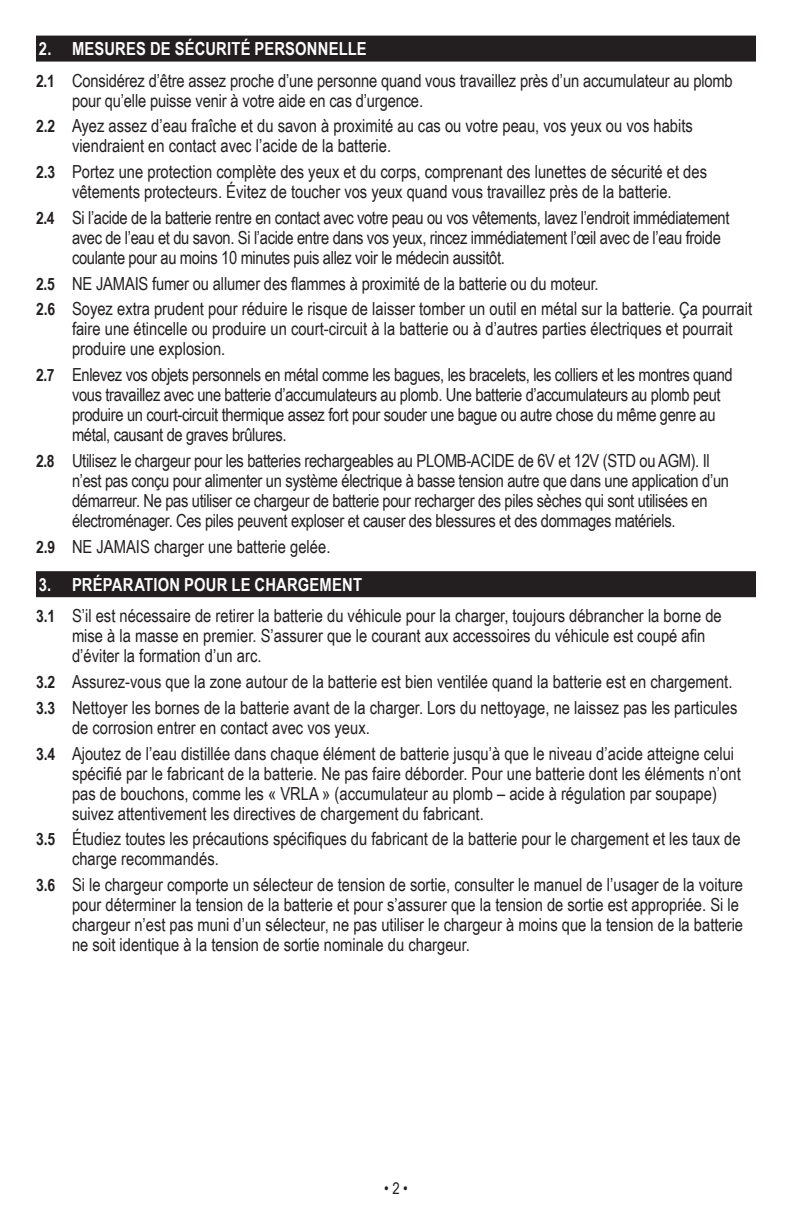
<style>
.page{position:relative;width:792px;height:1224px;background:#fff}
.page>*{position:absolute;margin:0;border:0;box-sizing:border-box;transform-origin:0 0}
.t1{font:18px/20px "Arial Narrow";color:#231f20}
.t2{font:18px/20px "Arial Narrow";letter-spacing:-.02em;color:#231f20}
.t3{font:700 18px "Arial Narrow";letter-spacing:.01em;color:#fff}
.t4{font:16px "Arial Narrow";color:#231f20}
.s1{font-weight:700;font-size:17px}
</style>
<div class="page">
<div style="left:36px;top:36px;width:720px;height:26px;background:#231f20"></div>
<div style="left:36px;top:571px;width:720px;height:26px;background:#231f20"></div>
<p class="t3" style="left:39px;top:35px;width:329px">2. MESURES DE SÉCURITÉ PERSONNELLE</p>
<p class="t1" style="left:72px;top:70px;width:662px;text-indent:-36px"><span class="s1">2.1</span> Considérez d’être assez proche d’une personne quand vous travaillez près d’un accumulateur au plomb pour qu’elle puisse venir à votre aide en cas d’urgence.</p>
<p class="t1" style="left:72px;top:115px;width:622px;text-indent:-36px"><span class="s1">2.2</span> Ayez assez d’eau fraîche et du savon à proximité au cas ou votre peau, vos yeux ou vos habits viendraient en contact avec l’acide de la batterie.</p>
<p class="t1" style="left:36px;top:161px;width:673px;text-align:center"><span class="s1">2.3</span> Portez une protection complète des yeux et du corps, comprenant des lunettes de sécurité et des vêtements protecteurs. Évitez de toucher vos yeux quand vous travaillez près de la batterie.</p>
<p class="t2" style="left:72px;top:207px;width:659px;text-indent:-36px"><span class="s1">2.4</span> Si l’acide de la batterie rentre en contact avec votre peau ou vos vêtements, lavez l’endroit immédiatement avec de l’eau et du savon. Si l’acide entre dans vos yeux, rincez immédiatement l’œil avec de l’eau froide coulante pour au moins 10 minutes puis allez voir le médecin aussitôt.</p>
<p class="t1" style="left:36px;top:273px;width:564px"><span class="s1">2.5</span> NE JAMAIS fumer ou allumer des flammes à proximité de la batterie ou du moteur.</p>
<p class="t1" style="left:72px;top:298px;width:682px;text-indent:-36px"><span class="s1">2.6</span> Soyez extra prudent pour réduire le risque de laisser tomber un outil en métal sur la batterie. Ça pourrait faire une étincelle ou produire un court-circuit à la batterie ou à d’autres parties électriques et pourrait produire une explosion.</p>
<p class="t2" style="left:72px;top:364px;width:662px;text-indent:-36px"><span class="s1">2.7</span> Enlevez vos objets personnels en métal comme les bagues, les bracelets, les colliers et les montres quand vous travaillez avec une batterie d’accumulateurs au plomb. Une batterie d’accumulateurs au plomb peut produire un court-circuit thermique assez fort pour souder une bague ou autre chose du même genre au métal, causant de graves brûlures.</p>
<p class="t2" style="left:72px;top:450px;width:659px;text-indent:-36px"><span class="s1">2.8</span> Utilisez le chargeur pour les batteries rechargeables au PLOMB-ACIDE de 6V et 12V (STD ou AGM). Il n’est pas conçu pour alimenter un système électrique à basse tension autre que dans une application d’un démarreur. Ne pas utiliser ce chargeur de batterie pour recharger des piles sèches qui sont utilisées en électroménager. Ces piles peuvent exploser et causer des blessures et des dommages matériels.</p>
<p class="t1" style="left:36px;top:536px;width:296px"><span class="s1">2.9</span> NE JAMAIS charger une batterie gelée.</p>
<p class="t3" style="left:39px;top:571px;width:325px">3. PRÉPARATION POUR LE CHARGEMENT</p>
<p class="t1" style="left:72px;top:605px;width:651px;text-indent:-36px"><span class="s1">3.1</span> S’il est nécessaire de retirer la batterie du véhicule pour la charger, toujours débrancher la borne de mise à la masse en premier. S’assurer que le courant aux accessoires du véhicule est coupé afin d’éviter la formation d’un arc.</p>
<p class="t1" style="left:36px;top:671px;width:698px"><span class="s1">3.2</span> Assurez-vous que la zone autour de la batterie est bien ventilée quand la batterie est en chargement.</p>
<p class="t1" style="left:72px;top:697px;width:667px;text-indent:-36px"><span class="s1">3.3</span> Nettoyer les bornes de la batterie avant de la charger. Lors du nettoyage, ne laissez pas les particules de corrosion entrer en contact avec vos yeux.</p>
<p class="t1" style="left:72px;top:742px;width:670px;text-indent:-36px"><span class="s1">3.4</span> Ajoutez de l’eau distillée dans chaque élément de batterie jusqu’à que le niveau d’acide atteigne celui spécifié par le fabricant de la batterie. Ne pas faire déborder. Pour une batterie dont les éléments n’ont pas de bouchons, comme les « VRLA » (accumulateur au plomb – acide à régulation par soupape) suivez attentivement les directives de chargement du fabricant.</p>
<p class="t1" style="left:72px;top:828px;width:670px;text-indent:-36px"><span class="s1">3.5</span> Étudiez toutes les précautions spécifiques du fabricant de la batterie pour le chargement et les taux de charge recommandés.</p>
<p class="t1" style="left:72px;top:874px;width:673px;text-indent:-36px"><span class="s1">3.6</span> Si le chargeur comporte un sélecteur de tension de sortie, consulter le manuel de l’usager de la voiture pour déterminer la tension de la batterie et pour s’assurer que la tension de sortie est appropriée. Si le chargeur n’est pas muni d’un sélecteur, ne pas utiliser le chargeur à moins que la tension de la batterie ne soit identique à la tension de sortie nominale du chargeur.</p>
<p class="t4" style="left:384px;top:1177px;width:25px">• 2 •</p>
</div>
